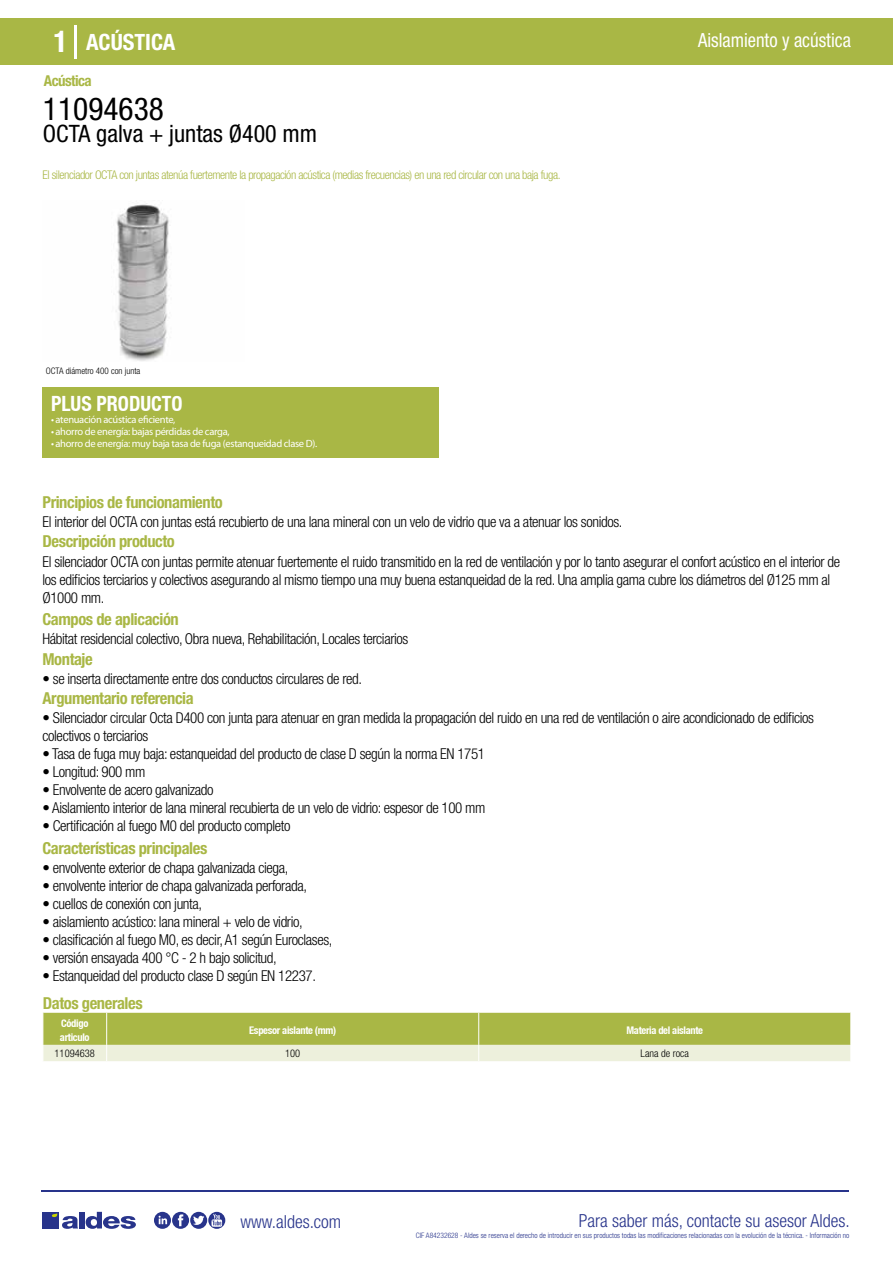
<style>
.page{position:relative;width:893px;height:1263px;background:#fff}
.page>*{position:absolute;margin:0;border:0;box-sizing:border-box;transform-origin:0 0}
.t1{font:condensed 31.5px "Helvetica Neue LT Std";color:#000}
.t2{font:condensed 24px "Helvetica Neue LT Std";color:#000}
.t3{font:700 condensed 22.5px "Helvetica Neue LT Std";color:#fff}
.t4{font:700 condensed 21px "Helvetica Neue";color:#fff;scale:.95 1}
.t5{font:condensed 19.5px "Helvetica Neue LT Std";color:#fff;scale:.95 1}
.t6{font:300 condensed 18px "Helvetica Neue";color:#28348b}
.t7{font:700 condensed 16.5px "Helvetica Neue LT Std";letter-spacing:-.025em;color:#a9b745}
.t8{font:300 condensed 15px/18px "Helvetica Neue LT Std";letter-spacing:-.025em;color:#000}
.t9{font:700 condensed 15px "Helvetica Neue LT Std";letter-spacing:-.035em;color:#a9b745}
.t10{font:300 condensed 12px "Helvetica Neue LT Std";letter-spacing:-.035em;color:#a9b745}
.t11{font:10.5px "Myriad Pro";letter-spacing:-.03em;color:#fff}
.t12{font:700 condensed 10.5px/13.5px "Helvetica Neue";letter-spacing:-.03em;color:#fff}
.t13{font:300 condensed 10.5px "Helvetica Neue";color:#000}
.t14{font:300 condensed 9px "Helvetica Neue";color:#000}
.t15{font:300 condensed 7.5px "Helvetica Neue";color:#28348b}
.s1{font-size:30px}
</style>
<div class="page">
<div style="left:0;top:18px;width:893px;height:46px;background:#a9b745"></div>
<div style="left:43px;top:387px;width:396px;height:70px;background:#a9b745"></div>
<hr style="left:74px;top:25px;width:2px;height:33px;background:#fff">
<svg style="left:116px;top:203px;width:53px;height:158px;background:#b9b8b9"></svg>
<svg style="left:43px;top:1013px;width:808px;height:48px;background:#c0ca78"></svg>
<hr style="left:41px;top:1190px;width:808px;height:1px;background:#28348b">
<svg style="left:154px;top:1212px;width:71px;height:17px"></svg>
<div style="left:42px;top:1212px;width:17px;height:16px;background:#28348b"></div>
<div style="left:79px;top:1212px;width:5px;height:16px;background:#28348b"></div>
<svg style="left:86px;top:1212px;width:50px;height:17px"></svg>
<svg style="left:52px;top:1213px;width:26px;height:16px"></svg>
<h3 class="t3" style="left:54px;top:28px;width:123px"><span class="s1">1</span> ACÚSTICA</h3>
<h3 class="t5" style="left:698px;top:29px;width:162px">Aislamiento y acústica</h3>
<p class="t9" style="left:44px;top:71px;width:49px">Acústica</p>
<h1 class="t1" style="left:43px;top:91px;width:122px">11094638</h1>
<h2 class="t2" style="left:43px;top:120px;width:276px">OCTA galva + juntas Ø400 mm</h2>
<p class="t10" style="left:43px;top:167px;width:520px">El silenciador OCTA con juntas atenúa fuertemente la propagación acústica (medias frecuencias) en una red circular con una baja fuga.</p>
<p class="t14" style="left:46px;top:365px;width:96px">OCTA diámetro 400 con junta</p>
<h3 class="t4" style="left:51px;top:391px;width:140px">PLUS PRODUCTO</h3>
<p class="t11" style="left:51px;top:413px;width:126px">• atenuación acústica eficiente,</p>
<p class="t11" style="left:51px;top:425px;width:180px">• ahorro de energía: bajas pérdidas de carga,</p>
<p class="t11" style="left:51px;top:437px;width:268px">• ahorro de energía: muy baja tasa de fuga (estanqueidad clase D).</p>
<p class="t7" style="left:43px;top:492px;width:182px">Principios de funcionamiento</p>
<p class="t7" style="left:43px;top:531px;width:134px">Descripción producto</p>
<p class="t8" style="left:43px;top:513px;width:581px">El interior del OCTA con juntas está recubierto de una lana mineral con un velo de vidrio que va a atenuar los sonidos.</p>
<p class="t8" style="left:43px;top:552px;width:799px">El silenciador OCTA con juntas permite atenuar fuertemente el ruido transmitido en la red de ventilación y por lo tanto asegurar el confort acústico en el interior de los edificios terciarios y colectivos asegurando al mismo tiempo una muy buena estanqueidad de la red. Una amplia gama cubre los diámetros del Ø125 mm al<br>Ø1000 mm.</p>
<p class="t8" style="left:43px;top:630px;width:367px">Hábitat residencial colectivo, Obra nueva, Rehabilitación, Locales terciarios</p>
<p class="t8" style="left:43px;top:669px;width:321px">• se inserta directamente entre dos conductos circulares de red.</p>
<p class="t7" style="left:43px;top:609px;width:138px">Campos de aplicación</p>
<p class="t7" style="left:43px;top:649px;width:52px">Montaje</p>
<p class="t7" style="left:43px;top:688px;width:153px">Argumentario referencia</p>
<p class="t8" style="left:43px;top:709px;width:773px">• Silenciador circular Octa D400 con junta para atenuar en gran medida la propagación del ruido en una red de ventilación o aire acondicionado de edificios colectivos o terciarios</p>
<p class="t8" style="left:43px;top:745px;width:444px">• Tasa de fuga muy baja: estanqueidad del producto de clase D según la norma EN 1751</p>
<p class="t8" style="left:43px;top:763px;width:104px">• Longitud: 900 mm</p>
<p class="t8" style="left:43px;top:781px;width:172px">• Envolvente de acero galvanizado</p>
<p class="t8" style="left:43px;top:799px;width:444px">• Aislamiento interior de lana mineral recubierta de un velo de vidrio: espesor de 100 mm</p>
<p class="t8" style="left:43px;top:817px;width:250px">• Certificación al fuego M0 del producto completo</p>
<p class="t7" style="left:43px;top:838px;width:166px">Características principales</p>
<p class="t8" style="left:43px;top:859px;width:247px">• envolvente exterior de chapa galvanizada ciega,</p>
<p class="t8" style="left:43px;top:877px;width:266px">• envolvente interior de chapa galvanizada perforada,</p>
<p class="t8" style="left:43px;top:895px;width:161px">• cuellos de conexión con junta,</p>
<p class="t8" style="left:43px;top:913px;width:262px">• aislamiento acústico: lana mineral + velo de vidrio,</p>
<p class="t8" style="left:43px;top:931px;width:291px">• clasificación al fuego M0, es decir, A1 según Euroclases,</p>
<p class="t8" style="left:43px;top:949px;width:236px">• versión ensayada 400 °C - 2 h bajo solicitud,</p>
<p class="t8" style="left:43px;top:967px;width:275px">• Estanqueidad del producto clase D según EN 12237.</p>
<p class="t7" style="left:43px;top:993px;width:101px">Datos generales</p>
<p class="t12" style="left:60px;top:1016px;width:31px">Código articulo</p>
<p class="t12" style="left:249px;top:1023px;width:88px">Espesor aislante (mm)</p>
<p class="t12" style="left:626px;top:1023px;width:78px">Materia del aislante</p>
<p class="t13" style="left:55px;top:1047px;width:42px">11094638</p>
<p class="t13" style="left:285px;top:1047px;width:17px">100</p>
<p class="t13" style="left:641px;top:1047px;width:50px">Lana de roca</p>
<p class="t6" style="left:240px;top:1211px;width:102px">www.aldes.com</p>
<p class="t6" style="left:579px;top:1211px;width:272px">Para saber más, contacte su asesor Aldes.</p>
<p class="t15" style="left:416px;top:1230px;width:435px">CIF A84232628 - Aldes se reserva el derecho de introducir en sus productos todas las modificaciones relacionadas con la evolución de la técnica. - Información no</p>
</div>
